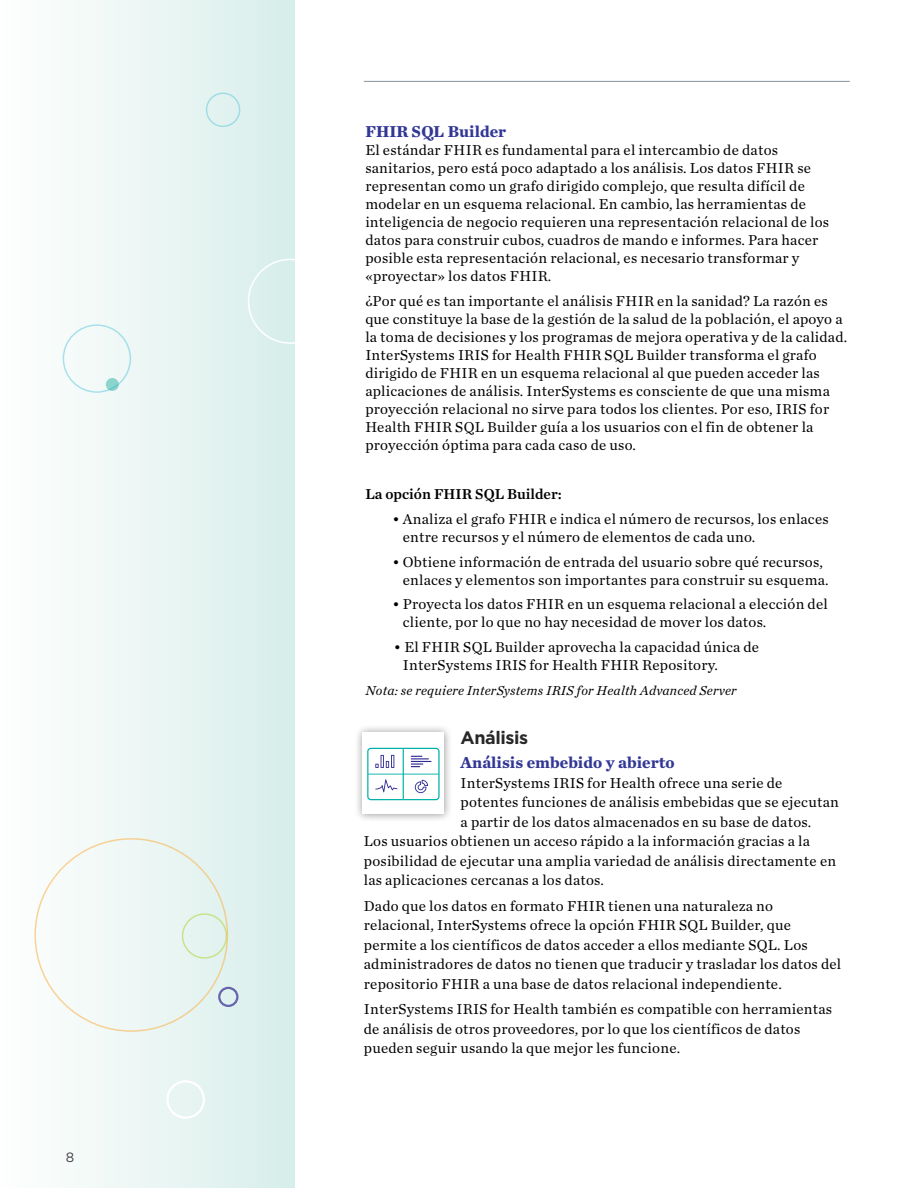
<style>
.page{position:relative;width:918px;height:1188px;background:#fff}
.page>*{position:absolute;margin:0;border:0;box-sizing:border-box;transform-origin:0 0}
.t1{font:700 18px "Gotham";letter-spacing:-.025em;color:#292829}
.t2{font:700 16.5px "Chronicle Text G2";color:#323795}
.t3{font:15px/18px "Chronicle Text G1";letter-spacing:.015em;color:#000}
.t4{font:15px "Chronicle Text G1 Semi";color:#000}
.t5{font:italic 13.5px "Chronicle Text G1";letter-spacing:.015em;color:#000}
.t6{font:13.5px "Gotham";color:#414042}
</style>
<div class="page">
<div style="left:0;top:0;width:295px;height:1188px;background:linear-gradient(to right,#fffffe,#d7eeea)"></div>
<div style="left:166px;top:1080px;width:39px;height:39px;border:2px solid #fff;border-radius:50%"></div>
<div style="left:248px;top:259px;width:85px;height:85px;border:2px solid #fff;border-radius:50%"></div>
<div style="left:218px;top:987px;width:21px;height:20px;border:2px solid #6764ad;border-radius:50%"></div>
<div style="left:63px;top:324px;width:68px;height:69px;border:2px solid #6ecde0;border-radius:50%"></div>
<div style="left:182px;top:913px;width:45px;height:46px;border:2px solid #b7d43d;border-radius:50%"></div>
<div style="left:206px;top:93px;width:34px;height:34px;border:2px solid #6ecde0;border-radius:50%"></div>
<svg style="left:106px;top:378px;width:13px;height:13px"></svg>
<hr style="left:364px;top:81px;width:486px;height:1px;background:#86939e">
<div style="left:354px;top:724px;width:98px;height:98px;background:#000;opacity:.4"></div>
<div style="left:362px;top:732px;width:82px;height:82px;background:#fff"></div>
<svg style="left:367px;top:748px;width:73px;height:52px"></svg>
<p class="t6" style="left:66px;top:1149px;width:10px">8</p>
<p class="t2" style="left:365px;top:118px;width:142px">FHIR SQL Builder</p>
<p class="t3" style="left:365px;top:140px;width:465px">El estándar FHIR es fundamental para el intercambio de datos sanitarios, pero está poco adaptado a los análisis. Los datos FHIR se representan como un grafo dirigido complejo, que resulta difícil de modelar en un esquema relacional. En cambio, las herramientas de inteligencia de negocio requieren una representación relacional de los datos para construir cubos, cuadros de mando e informes. Para hacer posible esta representación relacional, es necesario transformar y «proyectar» los datos FHIR.</p>
<p class="t3" style="left:365px;top:291px;width:483px">¿Por qué es tan importante el análisis FHIR en la sanidad? La razón es que constituye la base de la gestión de la salud de la población, el apoyo a la toma de decisiones y los programas de mejora operativa y de la calidad.<br>InterSystems IRIS for Health FHIR SQL Builder transforma el grafo dirigido de FHIR en un esquema relacional al que pueden acceder las aplicaciones de análisis. InterSystems es consciente de que una misma proyección relacional no sirve para todos los clientes. Por eso, IRIS for Health FHIR SQL Builder guía a los usuarios con el fin de obtener la proyección óptima para cada caso de uso.</p>
<p class="t4" style="left:365px;top:482px;width:198px">La opción FHIR SQL Builder:</p>
<p class="t3" style="left:403px;top:509px;width:427px;text-indent:-10px">• Analiza el grafo FHIR e indica el número de recursos, los enlaces entre recursos y el número de elementos de cada uno.</p>
<p class="t3" style="left:403px;top:552px;width:427px;text-indent:-10px">• Obtiene información de entrada del usuario sobre qué recursos, enlaces y elementos son importantes para construir su esquema.</p>
<p class="t3" style="left:403px;top:595px;width:427px;text-indent:-10px">• Proyecta los datos FHIR en un esquema relacional a elección del cliente, por lo que no hay necesidad de mover los datos.</p>
<p class="t3" style="left:403px;top:637px;width:358px;text-indent:-9px">• El FHIR SQL Builder aprovecha la capacidad única de<br>InterSystems IRIS for Health FHIR Repository.</p>
<p class="t5" style="left:365px;top:680px;width:373px">Nota: se requiere InterSystems IRIS for Health Advanced Server</p>
<p class="t1" style="left:461px;top:726px;width:69px">Análisis</p>
<p class="t2" style="left:461px;top:749px;width:216px">Análisis embebido y abierto</p>
<p class="t3" style="left:461px;top:773px;width:323px">InterSystems IRIS for Health ofrece una serie de</p>
<p class="t3" style="left:461px;top:792px;width:380px">potentes funciones de análisis embebidas que se ejecutan</p>
<p class="t3" style="left:461px;top:812px;width:352px">a partir de los datos almacenados en su base de datos.</p>
<p class="t3" style="left:364px;top:831px;width:448px">Los usuarios obtienen un acceso rápido a la información gracias a la</p>
<p class="t3" style="left:364px;top:851px;width:474px">posibilidad de ejecutar una amplia variedad de análisis directamente en</p>
<p class="t3" style="left:364px;top:870px;width:242px">las aplicaciones cercanas a los datos.</p>
<p class="t3" style="left:364px;top:895px;width:479px;line-height:19.5px">Dado que los datos en formato FHIR tienen una naturaleza no relacional, InterSystems ofrece la opción FHIR SQL Builder, que permite a los científicos de datos acceder a ellos mediante SQL. Los administradores de datos no tienen que traducir y trasladar los datos del repositorio FHIR a una base de datos relacional independiente.</p>
<p class="t3" style="left:364px;top:998px;width:470px;line-height:19.5px">InterSystems IRIS for Health también es compatible con herramientas de análisis de otros proveedores, por lo que los científicos de datos pueden seguir usando la que mejor les funcione.</p>
</div>
